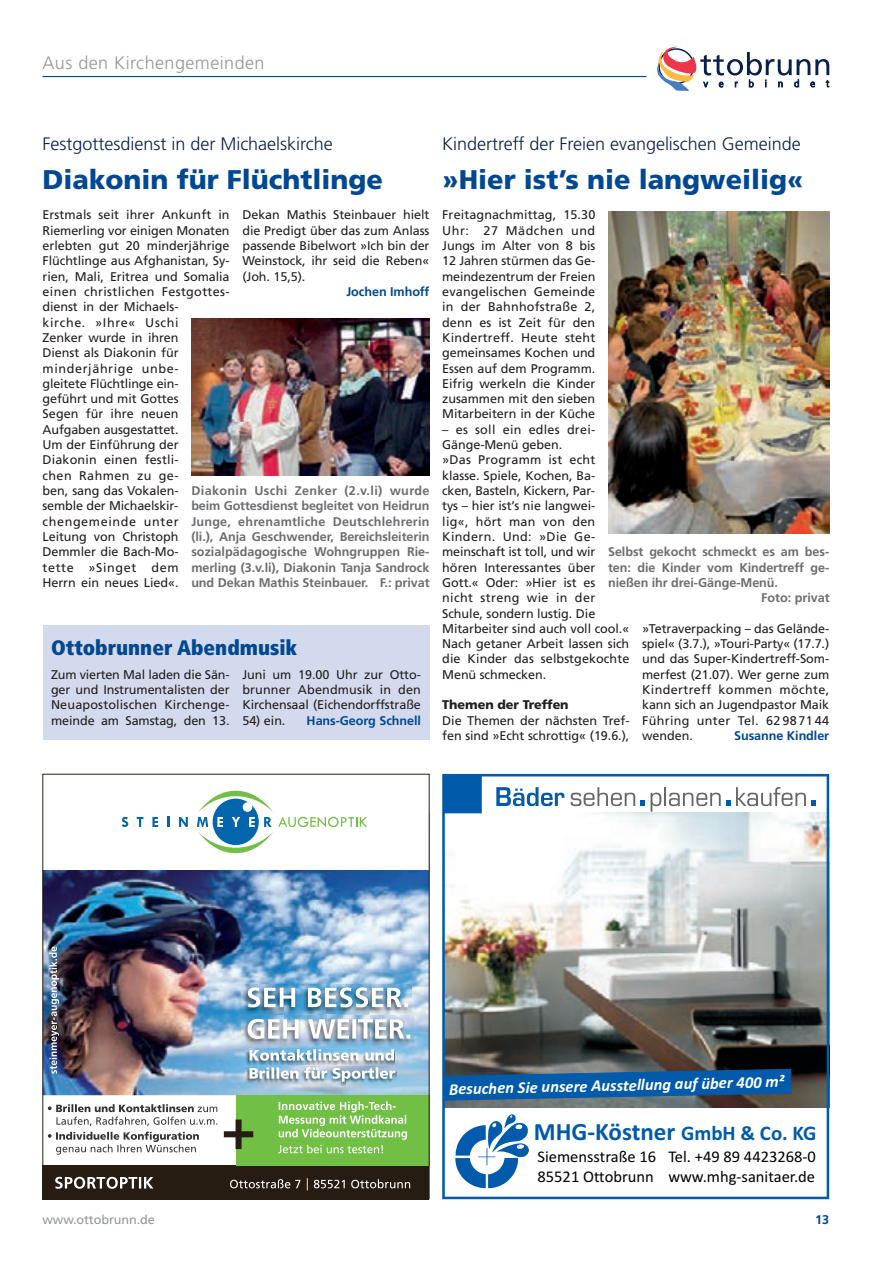
<style>
.page{position:relative;width:893px;height:1263px;background:#fff}
.page>*{position:absolute;margin:0;border:0;box-sizing:border-box;transform-origin:0 0}
.t1{font:900 27px "Frutiger";color:#014892}
.t2{font:25.05px "Calibri Bold+T42";color:#015aaa}
.t3{font:900 condensed 21px "Frutiger";color:#014892}
.t4{font:300 18px "Frutiger";color:#09204b}
.t5{font:300 18px "Frutiger";letter-spacing:.025em;color:#939598}
.t6{font:16.5px/20.1px "Calibri+T42";color:#000}
.t7{font:16.5px "Calibri Bold Italic+T42";color:#fff}
.t8{font:12.6px/15.3px "Frutiger";letter-spacing:-.005em;color:#231f20;text-align:justify}
.t9{font:700 12.6px/15.3px "Frutiger";letter-spacing:-.005em;color:#6c6d70;text-align:justify}
.t10{font:700 12.6px "Frutiger";letter-spacing:-.005em;color:#014892}
.t11{font:12.6px "Frutiger";letter-spacing:-.005em;color:#939598}
.t12{font:900 12.6px "Frutiger";letter-spacing:-.005em;color:#231f20}
.s1{font-size:20.85px}
</style>
<div class="page">
<div style="left:43px;top:625px;width:386px;height:115px;background:#d4daed"></div>
<svg style="left:657px;top:47px;width:172px;height:44px"></svg>
<hr style="left:43px;top:76px;width:603px;height:1px;background:#014892">
<img style="left:45px;top:870px;width:382px;height:225px">
<div style="left:43px;top:1165px;width:386px;height:34px;background:#271c11"></div>
<svg style="left:230px;top:1178px;width:180px;height:12px"></svg>
<svg style="left:122px;top:817px;width:6px;height:10px"></svg>
<svg style="left:137px;top:817px;width:6px;height:10px"></svg>
<svg style="left:152px;top:817px;width:6px;height:10px"></svg>
<svg style="left:167px;top:817px;width:3px;height:10px"></svg>
<svg style="left:179px;top:817px;width:9px;height:10px"></svg>
<svg style="left:197px;top:791px;width:170px;height:62px"></svg>
<svg style="left:49px;top:946px;width:10px;height:128px"></svg>
<img style="left:242px;top:1016px;width:172px;height:29px">
<svg style="left:248px;top:1019px;width:162px;height:20px"></svg>
<img style="left:242px;top:984px;width:170px;height:30px">
<svg style="left:248px;top:987px;width:160px;height:20px"></svg>
<svg style="left:55px;top:1177px;width:98px;height:12px"></svg>
<div style="left:236px;top:1095px;width:193px;height:70px;background:#71bf44"></div>
<svg style="left:48px;top:1132px;width:151px;height:22px"></svg>
<svg style="left:48px;top:1104px;width:169px;height:22px"></svg>
<svg style="left:224px;top:1119px;width:29px;height:30px"></svg>
<svg style="left:278px;top:1101px;width:129px;height:52px"></svg>
<img style="left:246px;top:1048px;width:150px;height:38px">
<svg style="left:250px;top:1067px;width:145px;height:15px"></svg>
<svg style="left:250px;top:1049px;width:144px;height:12px"></svg>
<img style="left:442px;top:774px;width:387px;height:425px">
<img style="left:608px;top:212px;width:221px;height:321px">
<img style="left:191px;top:319px;width:238px;height:156px">
<svg style="left:443px;top:1069px;width:348px;height:31px;background:#145a99"></svg>
<h3 class="t5" style="left:43px;top:55px;width:224px">Aus den Kirchengemeinden</h3>
<h3 class="t4" style="left:43px;top:136px;width:292px">Festgottesdienst in der Michaelskirche</h3>
<h1 class="t1" style="left:43px;top:163px;width:342px">Diakonin für Flüchtlinge</h1>
<p class="t8" style="left:43px;top:207px;width:189px;text-align:left">Erstmals seit ihrer Ankunft in<br>Riemerling vor einigen Monaten erlebten gut 20 minderjährige<br>Flüchtlinge aus Afghanistan, Sy&shy;rien, Mali, Eritrea und Somalia einen christlichen Festgottes&shy;dienst in der Michaels-<br>kirche. »Ihre« Uschi<br>Zenker wurde in ihren<br>Dienst als Diakonin für minderjährige unbe-<br>gleitete Flüchtlinge ein-<br>geführt und mit Gottes<br>Segen für ihre neuen<br>Aufgaben ausgestattet.<br>Um der Einführung der<br>Diakonin einen festli-<br>chen Rahmen zu ge-<br>ben, sang das Vokalen-<br>semble der Michaelskir&shy;chengemeinde unter<br>Leitung von Christoph<br>Demmler die Bach-Mo-<br>tette »Singet dem<br>Herrn ein neues Lied«.</p>
<p class="t8" style="left:242px;top:207px;width:189px">Dekan Mathis Steinbauer hielt die Predigt über das zum Anlass passende Bibelwort »Ich bin der Weinstock, ihr seid die Reben« (Joh. 15,5).</p>
<p class="t10" style="left:346px;top:287px;width:84px">Jochen Imhoff</p>
<p class="t9" style="left:191px;top:484px;width:240px">Diakonin Uschi Zenker (2.v.li) wurde beim Gottesdienst begleitet von Heidrun Junge, ehrenamtliche Deutschlehrerin (li.), Anja Geschwender, Bereichsleiterin sozialpädagogische Wohngruppen Rie&shy;merling (3.v.li), Diakonin Tanja Sandrock und Dekan Mathis Steinbauer. F.: privat</p>
<h3 class="t3" style="left:51px;top:635px;width:248px">Ottobrunner Abendmusik</h3>
<p class="t8" style="left:51px;top:666px;width:180px">Zum vierten Mal laden die Sän&shy;ger und Instrumentalisten der Neuapostolischen Kirchenge&shy;meinde am Samstag, den 13.</p>
<p class="t8" style="left:242px;top:666px;width:180px">Juni um 19.00 Uhr zur Otto&shy;brunner Abendmusik in den Kirchensaal (Eichendorffstraße</p>
<p class="t8" style="left:242px;top:712px;width:45px">54) ein.</p>
<p class="t10" style="left:307px;top:715px;width:116px">Hans-Georg Schnell</p>
<h3 class="t4" style="left:442px;top:136px;width:360px">Kindertreff der Freien evangelischen Gemeinde</h3>
<h1 class="t1" style="left:442px;top:163px;width:363px">»Hier ist’s nie langweilig«</h1>
<p class="t8" style="left:442px;top:207px;width:155px">Freitagnachmittag, 15.30<br>Uhr: 27 Mädchen und Jungs im Alter von 8 bis 12 Jahren stürmen das Ge&shy;meindezentrum der Freien evangelischen Gemeinde in der Bahnhofstraße 2, denn es ist Zeit für den Kindertreff. Heute steht gemeinsames Kochen und Essen auf dem Programm.<br>Eifrig werkeln die Kinder zusammen mit den sieben Mitarbeitern in der Küche</p>
<p class="t8" style="left:442px;top:422px;width:189px;text-align:left">– es soll ein edles drei-<br>Gänge-Menü geben.<br>»Das Programm ist echt klasse. Spiele, Kochen, Ba-<br>cken, Basteln, Kickern, Par-<br>tys – hier ist’s nie langwei-<br>lig«, hört man von den<br>Kindern. Und: »Die Ge&shy;meinschaft ist toll, und wir hören Interessantes über<br>Gott.« Oder: »Hier ist es nicht streng wie in der<br>Schule, sondern lustig. Die<br>Mitarbeiter sind auch voll cool.«<br>Nach getaner Arbeit lassen sich die Kinder das selbstgekochte<br>Menü schmecken.</p>
<p class="t12" style="left:442px;top:697px;width:128px">Themen der Treffen</p>
<p class="t8" style="left:442px;top:712px;width:189px">Die Themen der nächsten Tref&shy;fen sind »Echt schrottig« (19.6.),</p>
<p class="t9" style="left:608px;top:545px;width:223px">Selbst gekocht schmeckt es am bes-</p>
<p class="t9" style="left:608px;top:560px;width:223px">ten: die Kinder vom Kindertreff ge-</p>
<p class="t9" style="left:608px;top:576px;width:171px">nießen ihr drei-Gänge-Menü.</p>
<p class="t9" style="left:761px;top:591px;width:70px">Foto: privat</p>
<p class="t8" style="left:642px;top:621px;width:189px">»Tetraverpacking – das Gelände&shy;spiel« (3.7.), »Touri-Party« (17.7.) und das Super-Kindertreff-Som&shy;merfest (21.07). Wer gerne zum Kindertreff kommen möchte, kann sich an Jugendpastor Maik Führing unter Tel. 62 98 71 44 wenden.</p>
<p class="t10" style="left:734px;top:730px;width:96px">Susanne Kindler</p>
<h3 class="t7" style="left:458px;top:1079px;width:81px;rotate:-1deg">e cen e</h3>
<h3 class="t7" style="left:559px;top:1076px;width:96px;rotate:-1deg">se e A sstel u</h3>
<h3 class="t7" style="left:710px;top:1073px;width:76px;rotate:-1deg">br 0²</h3>
<h3 class="t7" style="left:449px;top:1079px;width:50px;rotate:-1deg">Bsuh</h3>
<h3 class="t7" style="left:518px;top:1077px;width:63px;rotate:-1deg">Si un r</h3>
<h3 class="t7" style="left:641px;top:1074px;width:139px;rotate:-1deg">l ng auf ü e 40 m</h3>
<h2 class="t2" style="left:534px;top:1116px;width:284px">MHG-Köstner <span class="s1">GmbH &amp; Co. KG</span></h2>
<h3 class="t6" style="left:538px;top:1147px;width:120px">Siemensstraße 16<br>85521 Ottobrunn</h3>
<h3 class="t6" style="left:668px;top:1148px;width:149px">Tel. +49 89 4423268-0 www.mhg-sanitaer.de</h3>
<p class="t11" style="left:43px;top:1212px;width:114px">www.ottobrunn.de</p>
<p class="t10" style="left:815px;top:1214px;width:15px">13</p>
</div>
